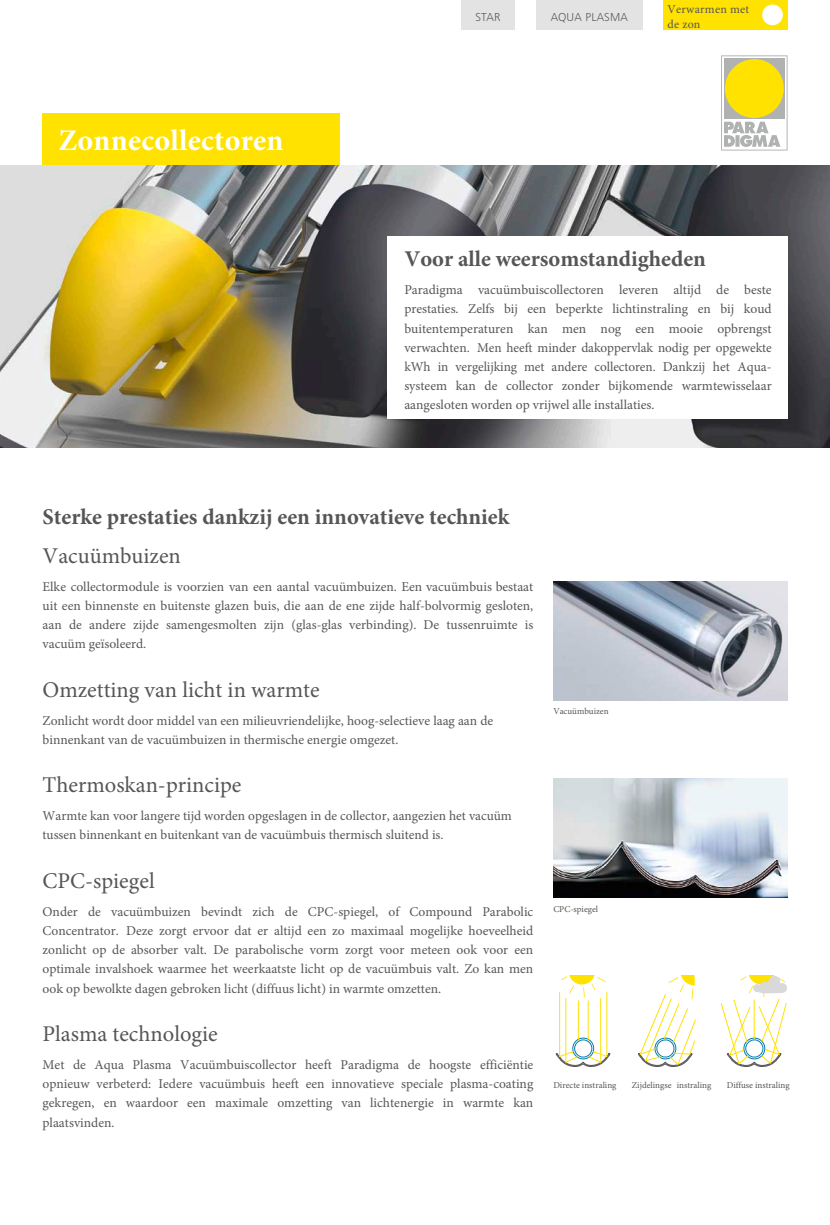
<style>
.page{position:relative;width:830px;height:1225px;background:#fff}
.page>*{position:absolute;margin:0;border:0;box-sizing:border-box;transform-origin:0 0}
.t1{font:700 30px "Minion Pro";letter-spacing:.01em;color:#fff}
.t2{font:22.5px "Minion Pro";color:#565655}
.t3{font:700 22.5px "Minion Pro";color:#565655}
.t4{font:13.5px/19.2px "Minion Pro";color:#565655;text-align:justify}
.t5{font:12px/14.4px "Minion Pro";letter-spacing:.02em;color:#565655}
.t6{font:300 12px "Frutiger Next LT";letter-spacing:.01em;color:#565655}
.t7{font:9px "Minion Pro";color:#565655}
</style>
<div class="page">
<svg style="left:721px;top:55px;width:66px;height:96px"></svg>
<div style="left:43px;top:113px;width:296px;height:53px;background:#ffe200"></div>
<img style="left:0;top:166px;width:829px;height:282px">
<div style="left:387px;top:237px;width:400px;height:182px;background:#fff"></div>
<div style="left:461px;top:0;width:53px;height:30px;background:#e3e3e3"></div>
<div style="left:757px;top:0;width:30px;height:30px;background:#ffe200"></div>
<div style="left:761px;top:5px;width:21px;height:20px;background:#fff;border-radius:50%"></div>
<div style="left:663px;top:0;width:94px;height:30px;background:#ffe200"></div>
<div style="left:536px;top:0;width:106px;height:30px;background:#e3e3e3"></div>
<img style="left:553px;top:581px;width:234px;height:120px">
<img style="left:553px;top:778px;width:234px;height:119px">
<svg style="left:555px;top:975px;width:55px;height:92px"></svg>
<svg style="left:638px;top:975px;width:58px;height:92px"></svg>
<svg style="left:720px;top:975px;width:67px;height:92px"></svg>
<h1 class="t1" style="left:58px;top:119px;width:226px">Zonnecollectoren</h1>
<p class="t6" style="left:475px;top:10px;width:26px">STAR</p>
<p class="t6" style="left:550px;top:10px;width:79px">AQUA PLASMA</p>
<p class="t5" style="left:667px;top:2px;width:83px">Verwarmen met de zon</p>
<h2 class="t3" style="left:404px;top:243px;width:303px">Voor alle weersomstandigheden</h2>
<p class="t4" style="left:404px;top:280px;width:369px">Paradigma vacuümbuiscollectoren leveren altijd de beste prestaties. Zelfs bij een beperkte lichtinstraling en bij koud buitentemperaturen kan men nog een mooie opbrengst verwachten. Men heeft minder dakoppervlak nodig per opgewekte kWh in vergelijking met andere collectoren. Dankzij het Aqua&shy;systeem kan de collector zonder bijkomende warmtewisselaar aangesloten worden op vrijwel alle installaties.</p>
<h2 class="t3" style="left:43px;top:501px;width:468px">Sterke prestaties dankzij een innovatieve techniek</h2>
<h2 class="t2" style="left:43px;top:540px;width:140px">Vacuümbuizen</h2>
<p class="t4" style="left:43px;top:577px;width:492px">Elke collectormodule is voorzien van een aantal vacuümbuizen. Een vacuümbuis bestaat uit een binnenste en buitenste glazen buis, die aan de ene zijde half-bolvormig gesloten, aan de andere zijde samengesmolten zijn (glas-glas verbinding). De tussenruimte is vacuüm geïsoleerd.</p>
<h2 class="t2" style="left:43px;top:674px;width:278px">Omzetting van licht in warmte</h2>
<p class="t4" style="left:43px;top:710px;width:452px">Zonlicht wordt door middel van een milieuvriendelijke, hoog-selectieve laag aan de binnenkant van de vacuümbuizen in thermische energie omgezet.</p>
<h2 class="t2" style="left:43px;top:770px;width:200px">Thermoskan-principe</h2>
<p class="t4" style="left:43px;top:806px;width:470px">Warmte kan voor langere tijd worden opgeslagen in de collector, aangezien het vacuüm tussen binnenkant en buitenkant van de vacuümbuis thermisch sluitend is.</p>
<h2 class="t2" style="left:43px;top:865px;width:114px">CPC-spiegel</h2>
<p class="t4" style="left:43px;top:902px;width:492px">Onder de vacuümbuizen bevindt zich de CPC-spiegel, of Compound Parabolic Concentrator. Deze zorgt ervoor dat er altijd een zo maximaal mogelijke hoeveelheid zonlicht op de absorber valt. De parabolische vorm zorgt voor meteen ook voor een optimale invalshoek waarmee het weerkaatste licht op de vacuümbuis valt. Zo kan men ook op bewolkte dagen gebroken licht (diffuus licht) in warmte omzetten.</p>
<h2 class="t2" style="left:43px;top:1018px;width:176px">Plasma technologie</h2>
<p class="t4" style="left:43px;top:1055px;width:492px">Met de Aqua Plasma Vacuümbuiscollector heeft Paradigma de hoogste efficiëntie opnieuw verbeterd: Iedere vacuümbuis heeft een innovatieve speciale plasma-coating gekregen, en waardoor een maximale omzetting van lichtenergie in warmte kan plaatsvinden.</p>
<p class="t7" style="left:553px;top:705px;width:57px">Vacuümbuizen</p>
<p class="t7" style="left:553px;top:902px;width:46px">CPC-spiegel</p>
<p class="t7" style="left:553px;top:1079px;width:65px">Directe instraling</p>
<p class="t7" style="left:631px;top:1079px;width:81px">Zijdelingse instraling</p>
<p class="t7" style="left:726px;top:1079px;width:64px">Diffuse instraling</p>
</div>
